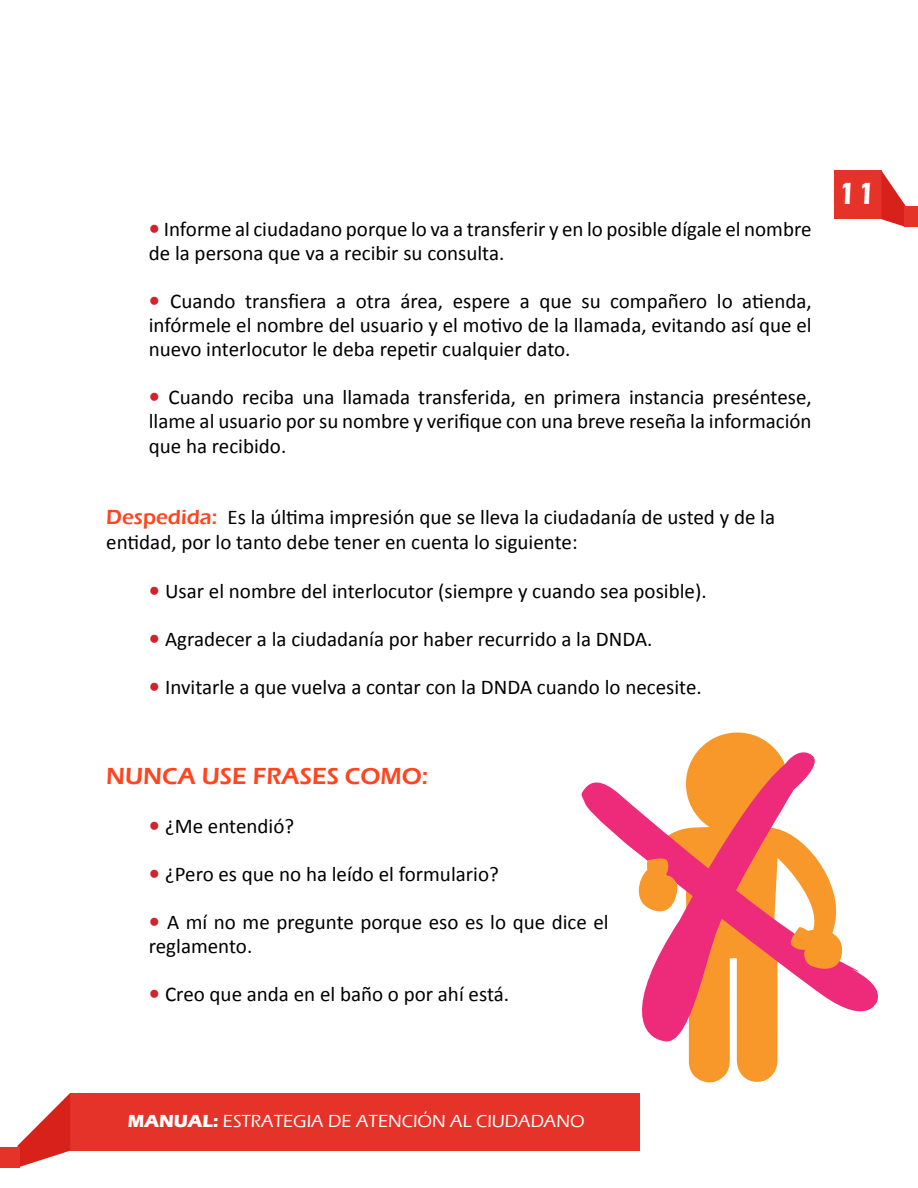
<style>
.page{position:relative;width:918px;height:1188px;background:#fff}
.page>*{position:absolute;margin:0;border:0;box-sizing:border-box;transform-origin:0 0}
.t1{font:600 31.5px "Eras ITC";color:#fff}
.t2{font:600 24px "Eras ITC";color:#ff4520}
.t3{font:21px/24px "Calibri";color:#000}
.t4{font:500 18px "Eras ITC";color:#fff}
.s1{font-weight:700;font-size:22.5px;color:#d2232a}
.s2{font-family:"Eras ITC";font-weight:600;color:#ff4520}
.s3{font-weight:700}
</style>
<div class="page">
<div style="left:834px;top:171px;width:47px;height:48px;background:#e63329"></div>
<svg style="left:881px;top:171px;width:24px;height:56px"></svg>
<div style="left:904px;top:206px;width:14px;height:21px;background:#e63329"></div>
<div style="left:70px;top:1093px;width:570px;height:58px;background:#e63329"></div>
<svg style="left:18px;top:1093px;width:52px;height:74px"></svg>
<div style="left:0;top:1147px;width:20px;height:21px;background:#e63329"></div>
<svg style="left:688px;top:1044px;width:90px;height:39px;fill:#f8972a"></svg>
<div style="left:686px;top:733px;width:103px;height:102px;background:#f8972a;border-radius:50%"></div>
<svg style="left:581px;top:746px;width:297px;height:298px"></svg>
<svg style="left:632px;top:856px;width:45px;height:61px"></svg>
<svg style="left:789px;top:926px;width:56px;height:49px;background:#f5835c"></svg>
<p class="t3" style="left:149px;top:217px;width:664px"><span class="s1">•</span> Informe al ciudadano porque lo va a transferir y en lo posible dígale el nombre de la persona que va a recibir su consulta.</p>
<p class="t3" style="left:149px;top:289px;width:664px;text-align:justify"><span class="s1">•</span> Cuando transfiera a otra área, espere a que su compañero lo atienda, infórmele el nombre del usuario y el motivo de la llamada, evitando así que el nuevo interlocutor le deba repetir cualquier dato.</p>
<p class="t3" style="left:149px;top:385px;width:664px;line-height:24.6px;text-align:justify"><span class="s1">•</span> Cuando reciba una llamada transferida, en primera instancia preséntese, llame al usuario por su nombre y verifique con una breve reseña la información que ha recibido.</p>
<p class="t3" style="left:106px;top:504px;width:670px;line-height:25.2px"><span class="s2">Despedida:</span> Es la última impresión que se lleva la ciudadanía de usted y de la entidad, por lo tanto debe tener en cuenta lo siguiente:</p>
<p class="t3" style="left:149px;top:579px;width:559px"><span class="s1">•</span> Usar el nombre del interlocutor (siempre y cuando sea posible).</p>
<p class="t3" style="left:149px;top:627px;width:505px"><span class="s1">•</span> Agradecer a la ciudadanía por haber recurrido a la DNDA.</p>
<p class="t3" style="left:149px;top:675px;width:554px"><span class="s1">•</span> Invitarle a que vuelva a contar con la DNDA cuando lo necesite.</p>
<p class="t2" style="left:106px;top:762px;width:323px">NUNCA USE FRASES COMO:</p>
<p class="t3" style="left:149px;top:814px;width:147px"><span class="s1">•</span> ¿Me entendió?</p>
<p class="t3" style="left:149px;top:862px;width:351px"><span class="s1">•</span> ¿Pero es que no ha leído el formulario?</p>
<p class="t3" style="left:149px;top:910px;width:461px"><span class="s1">•</span> A mí no me pregunte porque eso es lo que dice el reglamento.</p>
<p class="t3" style="left:149px;top:982px;width:362px"><span class="s1">•</span> Creo que anda en el baño o por ahí está.</p>
<h1 class="t1" style="left:837px;top:176px;width:40px">11</h1>
<p class="t4" style="left:128px;top:1111px;width:458px"><span class="s3">MANUAL:</span> ESTRATEGIA DE ATENCIÓN AL CIUDADANO</p>
</div>
